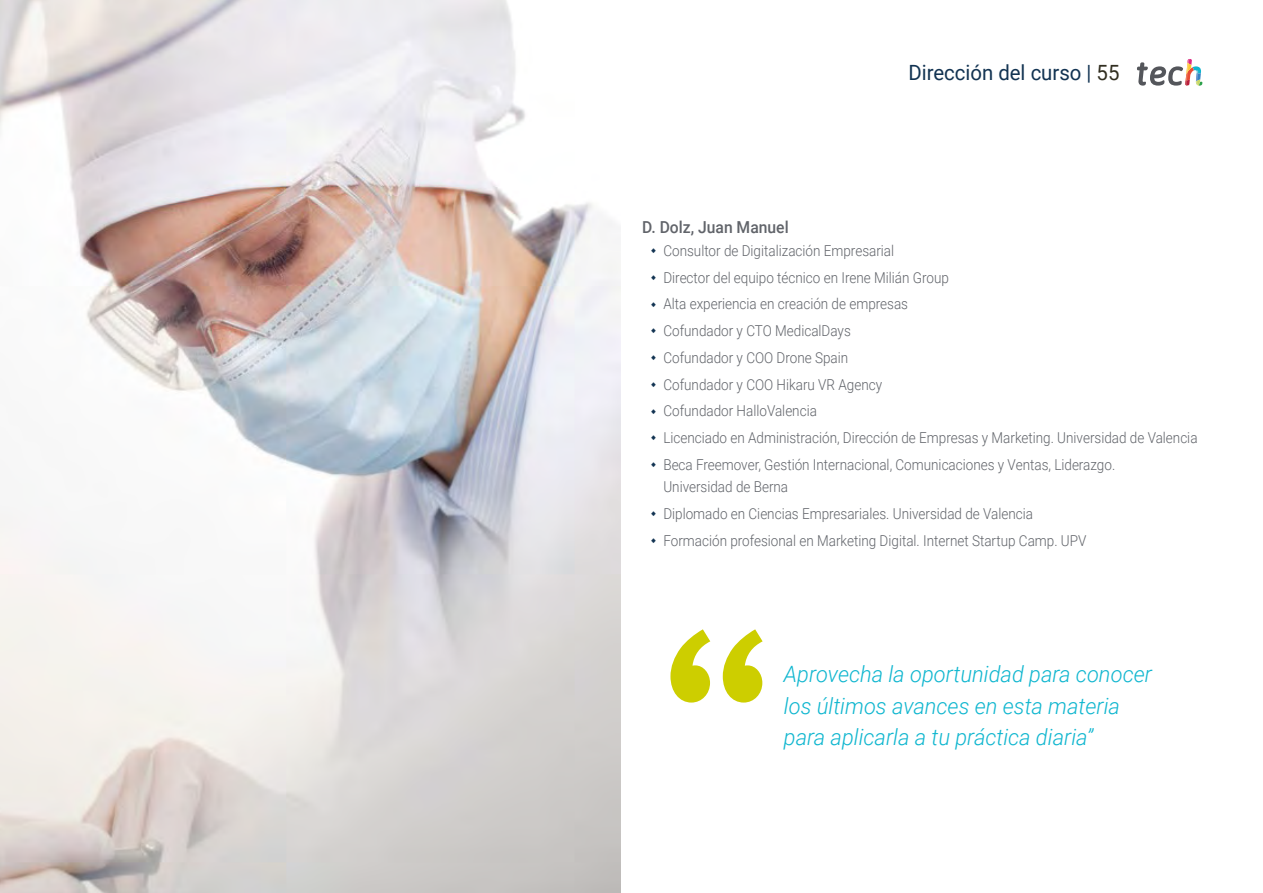
<style>
.page{position:relative;width:1263px;height:893px;background:#fff}
.page>*{position:absolute;margin:0;border:0;box-sizing:border-box;transform-origin:0 0}
.t1{font:italic 300 22.5px/31.5px "Roboto";color:#0fb6cf}
.t2{font:21px "Roboto";color:#123352}
.t3{font:500 16.5px "Roboto";color:#61646a;scale:.95 1}
.t4{font:300 15px/26.7px "Roboto";color:#61646a;scale:.9 1}
.s1{color:#312e20}
</style>
<div class="page">
<img style="left:0;top:0;width:621px;height:893px">
<svg style="left:670px;top:629px;width:93px;height:74px"></svg>
<svg style="left:1137px;top:59px;width:65px;height:27px"></svg>
<h2 class="t2" style="left:908px;top:57px;width:213px">Dirección del curso | <span class="s1">55</span></h2>
<p class="t3" style="left:642px;top:216px;width:156px">D. Dolz, Juan Manuel</p>
<p class="t4" style="left:663px;top:237px;width:595px">Consultor de Digitalización Empresarial<br>Director del equipo técnico en Irene Milián Group<br>Alta experiencia en creación de empresas<br>Cofundador y CTO MedicalDays<br>Cofundador y COO Drone Spain<br>Cofundador y COO Hikaru VR Agency<br>Cofundador HalloValencia<br>Licenciado en Administración, Dirección de Empresas y Marketing. Universidad de Valencia Beca Freemover, Gestión Internacional, Comunicaciones y Ventas, Liderazgo.</p>
<p class="t4" style="left:663px;top:473px;width:471px">Universidad de Berna<br>Diplomado en Ciencias Empresariales. Universidad de Valencia<br>Formación profesional en Marketing Digital. Internet Startup Camp. UPV</p>
<h1 class="t1" style="left:784px;top:658px;width:370px">Aprovecha la oportunidad para conocer los últimos avances en esta materia para aplicarla a tu práctica diaria”</h1>
</div>
